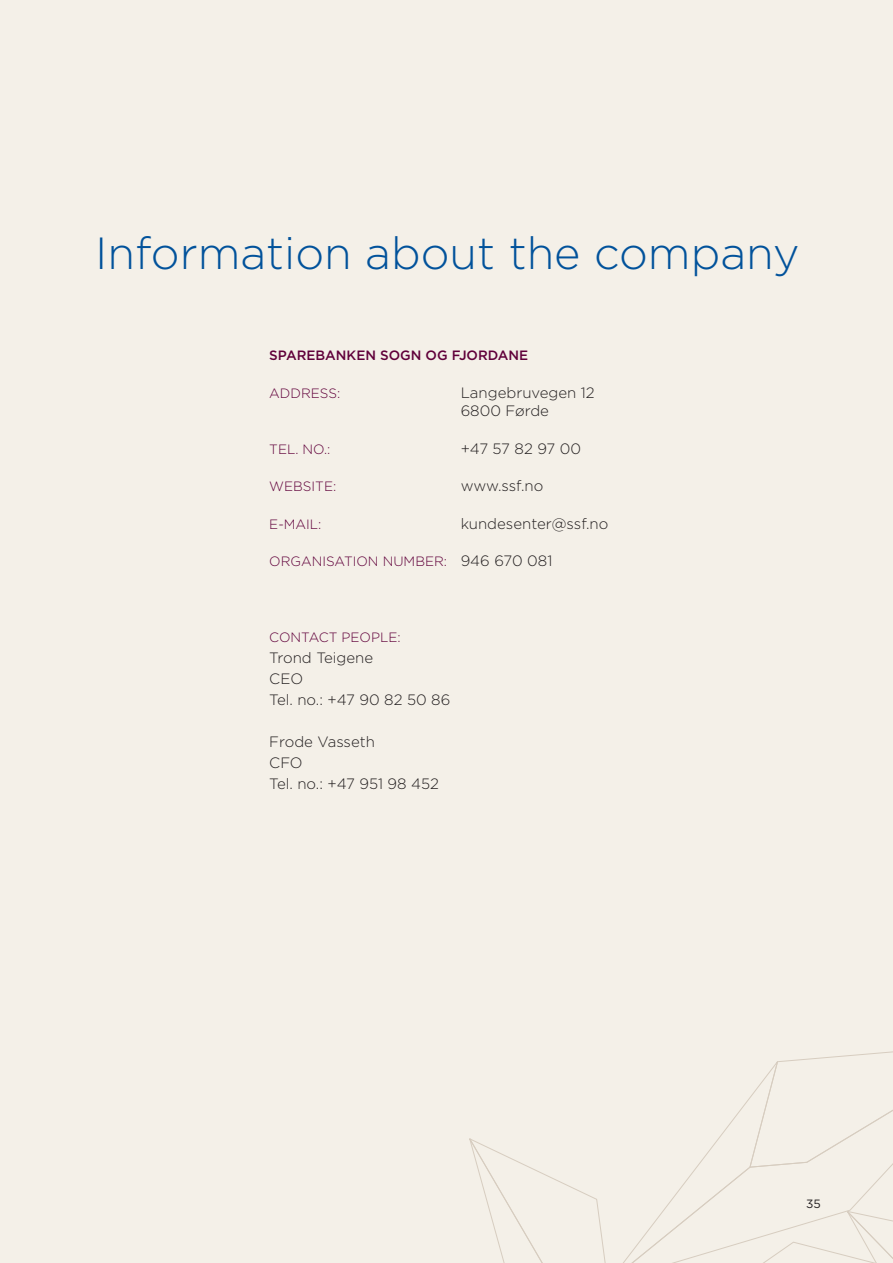
<style>
.page{position:relative;width:893px;height:1263px;background:#f4f0e8}
.page>*{position:absolute;margin:0;border:0;box-sizing:border-box;transform-origin:0 0}
.t1{font:300 45px "Gotham";color:#01529b}
.t2{font:300 15px/21px "Gotham";color:#231f20}
.t3{font:300 13.5px "Gotham";color:#60003a}
.t4{font:500 13.5px "Gotham";color:#60003a}
.t5{font:12px "Gotham";color:#231f20}
.s1{font-size:15px;color:#231f20}
</style>
<div class="page">
<svg style="left:469px;top:1051px;width:424px;height:212px"></svg>
<h1 class="t1" style="left:95px;top:225px;width:706px">Information about the company</h1>
<p class="t4" style="left:269px;top:347px;width:260px">SPAREBANKEN SOGN OG FJORDANE</p>
<p class="t3" style="left:269px;top:384px;width:72px">ADDRESS:</p>
<p class="t2" style="left:461px;top:383px;width:136px;line-height:18.8px">Langebruvegen 12<br>6800 Førde</p>
<p class="t3" style="left:269px;top:441px;width:63px">TEL. NO.:</p>
<p class="t2" style="left:461px;top:438px;width:122px">+47 57 82 97 00</p>
<p class="t3" style="left:269px;top:478px;width:69px">WEBSITE:</p>
<p class="t2" style="left:461px;top:475px;width:84px">www.ssf.no</p>
<p class="t3" style="left:269px;top:516px;width:54px">E-MAIL:</p>
<p class="t2" style="left:461px;top:513px;width:149px">kundesenter@ssf.no</p>
<p class="t3" style="left:269px;top:553px;width:285px">ORGANISATION NUMBER: <span class="s1">946 670 081</span></p>
<p class="t3" style="left:269px;top:628px;width:133px">CONTACT PEOPLE:</p>
<p class="t2" style="left:269px;top:646px;width:183px">Trond Teigene<br>CEO<br>Tel. no.: +47 90 82 50 86</p>
<p class="t2" style="left:269px;top:730px;width:171px">Frode Vasseth<br>CFO<br>Tel. no.: +47 951 98 452</p>
<p class="t5" style="left:806px;top:1196px;width:16px">35</p>
</div>
